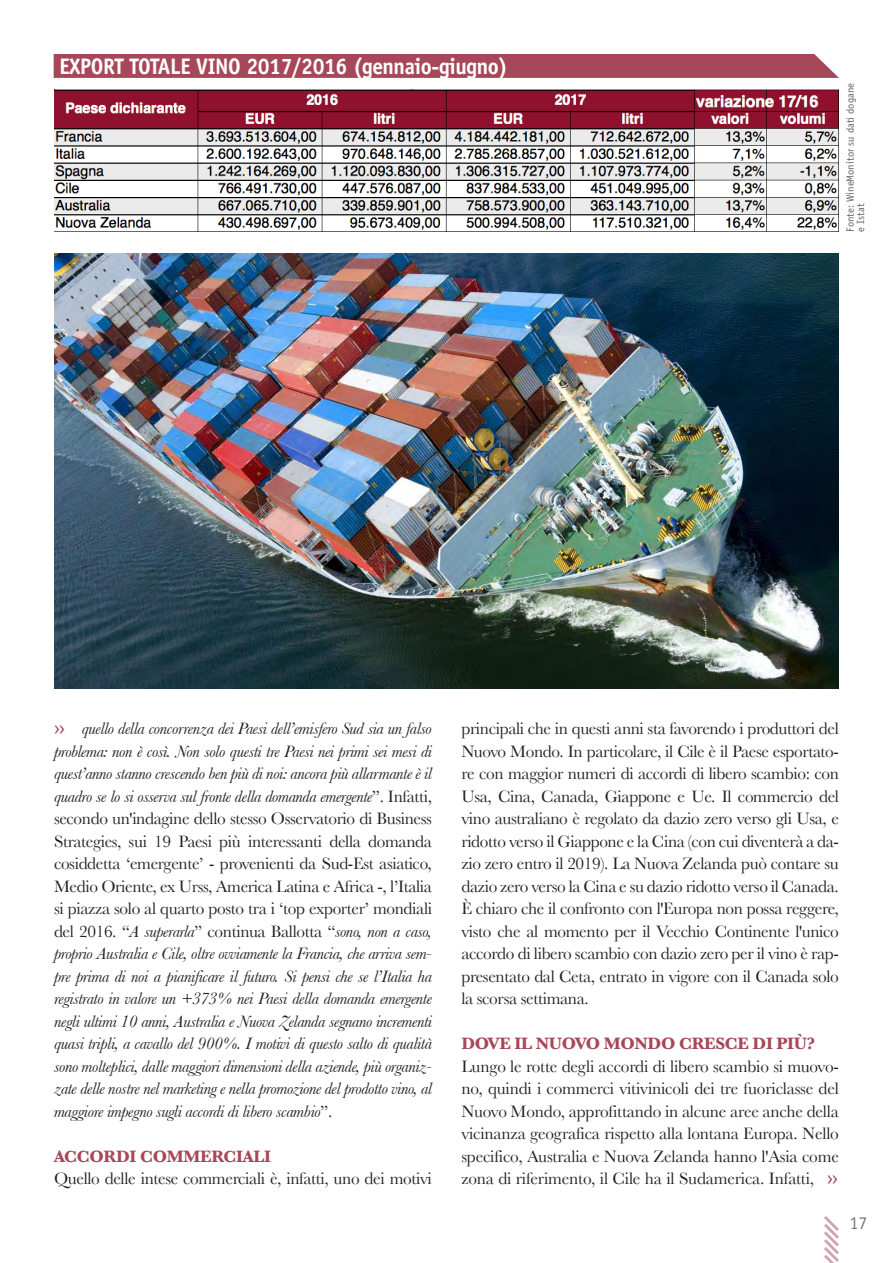
<style>
.page{position:relative;width:893px;height:1263px;background:#fff}
.page>*{position:absolute;margin:0;border:0;box-sizing:border-box;transform-origin:0 0}
.t1{font:700 22.5px "Officina Sans Std";letter-spacing:-.02em;color:#fff;scale:.95 1}
.testo_Photo{font:18.75px "Officina Sans Std";color:#a7475a}
.t2{font:18px "Officina Sans Std";color:#76787b}
.risposte{font:italic 17.25px/22.5px "Baskerville";letter-spacing:-.02em;color:#231f20;text-align:justify}
.risposte-2{font:17.25px/22.5px "Baskerville";letter-spacing:-.02em;color:#231f20;text-align:justify}
.risposte-3{font:700 17.25px "Baskerville";letter-spacing:-.02em;color:#a7475a}
.Firma{font:10.5px "Officina Sans Std";color:#636366}
.s1{font-style:normal}
</style>
<div class="page">
<svg style="left:824px;top:1216px;width:15px;height:47px"></svg>
<div style="left:54px;top:54px;width:785px;height:24px;background:#a7475a"></div>
<img style="left:54px;top:89px;width:785px;height:143px">
<img style="left:54px;top:253px;width:785px;height:436px">
<p class="t1" style="left:59px;top:52px;width:474px">EXPORT TOTALE VINO 2017/2016 (gennaio-giugno)</p>
<p class="Firma" style="left:844px;top:232px;width:150px;rotate:-90deg">Fonte: WineMonitor su dati dogane</p>
<p class="Firma" style="left:855px;top:232px;width:30px;rotate:-90deg">e Istat</p>
<p class="risposte" style="left:54px;top:717px;width:380px;text-indent:28px">quello della concorrenza dei Paesi dell’emisfero Sud sia un falso problema: non è così. Non solo questi tre Paesi nei primi sei mesi di quest’anno stanno crescendo ben più di noi: ancora più allarmante è il quadro se lo si osserva sul fronte della domanda emergente<span class="s1">”. Infatti, secondo un'indagine dello stesso Osservatorio di Business Strategies, sui 19 Paesi più interessanti della domanda cosiddetta ‘emergente’ - provenienti da Sud-Est asiatico, Medio Oriente, ex Urss, America Latina e Africa -, l’Italia si piazza solo al quarto posto tra i ‘top exporter’ mondiali del 2016. “</span>A superarla<span class="s1">” continua Ballotta “</span>sono, non a caso, proprio Australia e Cile, oltre ovviamente la Francia, che arriva sem&shy;pre prima di noi a pianificare il futuro. Si pensi che se l’Italia ha registrato in valore un +373% nei Paesi della domanda emergente negli ultimi 10 anni, Australia e Nuova Zelanda segnano incrementi quasi tripli, a cavallo del 900%. I motivi di questo salto di qualità sono molteplici, dalle maggiori dimensioni della aziende, più organiz&shy;zate delle nostre nel marketing e nella promozione del prodotto vino, al maggiore impegno sugli accordi di libero scambio<span class="s1">”.</span></p>
<p class="risposte-3" style="left:54px;top:1146px;width:219px">ACCORDI COMMERCIALI</p>
<p class="risposte-2" style="left:54px;top:1167px;width:379px">Quello delle intese commerciali è, infatti, uno dei motivi</p>
<p class="testo_Photo" style="left:54px;top:716px;width:12px">››</p>
<p class="risposte-2" style="left:461px;top:717px;width:379px">principali che in questi anni sta favorendo i produttori del Nuovo Mondo. In particolare, il Cile è il Paese esportato&shy;re con maggior numeri di accordi di libero scambio: con Usa, Cina, Canada, Giappone e Ue. Il commercio del vino australiano è regolato da dazio zero verso gli Usa, e ridotto verso il Giappone e la Cina (con cui diventerà a da&shy;zio zero entro il 2019). La Nuova Zelanda può contare su dazio zero verso la Cina e su dazio ridotto verso il Canada.<br>È chiaro che il confronto con l'Europa non possa reggere, visto che al momento per il Vecchio Continente l'unico accordo di libero scambio con dazio zero per il vino è rap&shy;presentato dal Ceta, entrato in vigore con il Canada solo la scorsa settimana.</p>
<p class="risposte-3" style="left:461px;top:1033px;width:355px">DOVE IL NUOVO MONDO CRESCE DI PIÙ?</p>
<p class="risposte-2" style="left:461px;top:1055px;width:379px">Lungo le rotte degli accordi di libero scambio si muovo&shy;no, quindi i commerci vitivinicoli dei tre fuoriclasse del Nuovo Mondo, approfittando in alcune aree anche della vicinanza geografica rispetto alla lontana Europa. Nello specifico, Australia e Nuova Zelanda hanno l'Asia come zona di riferimento, il Cile ha il Sudamerica. Infatti,</p>
<p class="testo_Photo" style="left:827px;top:1167px;width:12px">››</p>
<p class="t2" style="left:850px;top:1212px;width:19px">17</p>
</div>
